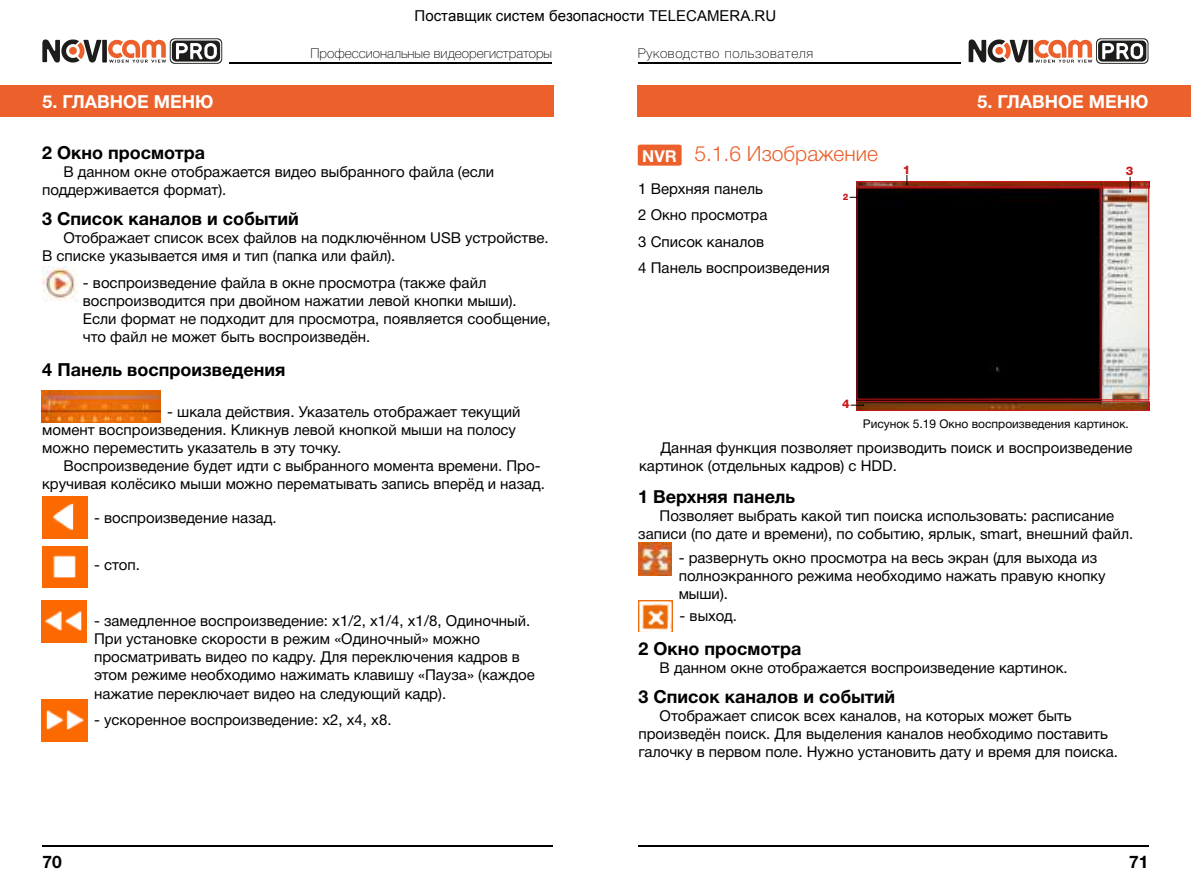
<style>
.page{position:relative;width:1191px;height:893px;background:#fff}
.page>*{position:absolute;margin:0;border:0;box-sizing:border-box;transform-origin:0 0}
.t1{font:21px "Helvetica 4 Light";color:#eb602b}
.t2{font:18px "Helvetica 7 Bold";color:#000}
.t3{font:18px "Helvetica 7 Bold";color:#fff}
.t4{font:17.4px "Helvetica 7 Bold";color:#000}
.t5{font:15px/18px "Helvetica 5 Normal";color:#000}
.t6{font:13.5px "Helvetica 3 Thin";color:#000}
.t7{font:13.5px "Helvetica 3 Thin";letter-spacing:.05em;color:#000}
.t8{font:12px "Helvetica 5 Normal";color:#000}
.t9{font:12px "Helvetica 8 Heavy";color:#cd1619}
.t10{font:9px "Helvetica 8 Heavy";color:#cd1619}
.s1{font-family:"Helvetica 7 Bold";font-size:16.35px;color:#fff}
</style>
<div class="page">
<hr style="left:638px;top:62px;width:323px;height:1px;background:#000">
<hr style="left:230px;top:62px;width:322px;height:1px;background:#000">
<hr style="left:43px;top:846px;width:510px;height:1px;background:#000">
<hr style="left:638px;top:846px;width:510px;height:1px;background:#000">
<svg style="left:968px;top:38px;width:180px;height:26px"></svg>
<svg style="left:42px;top:38px;width:180px;height:26px"></svg>
<div style="left:638px;top:85px;width:553px;height:32px;background:#eb602b"></div>
<div style="left:0;top:85px;width:553px;height:32px;background:#eb602b"></div>
<img style="left:42px;top:497px;width:45px;height:41px">
<img style="left:43px;top:267px;width:35px;height:35px">
<img style="left:42px;top:391px;width:119px;height:32px">
<img style="left:42px;top:700px;width:45px;height:42px">
<img style="left:41px;top:600px;width:46px;height:42px">
<img style="left:42px;top:546px;width:45px;height:42px">
<img style="left:638px;top:600px;width:34px;height:31px">
<svg style="left:638px;top:145px;width:43px;height:21px"></svg>
<img style="left:856px;top:183px;width:293px;height:226px">
<div style="left:856px;top:401px;width:293px;height:10px;border:1px solid #cd1619"></div>
<div style="left:1101px;top:188px;width:48px;height:212px;border:1px solid #cd1619"></div>
<div style="left:856px;top:181px;width:293px;height:6px;border:1px solid #cd1619"></div>
<img style="left:639px;top:543px;width:32px;height:32px">
<svg style="left:1129px;top:177px;width:1px;height:16px"></svg>
<svg style="left:849px;top:197px;width:14px;height:1px"></svg>
<svg style="left:850px;top:404px;width:14px;height:2px"></svg>
<p class="t6" style="left:310px;top:45px;width:243px">Профессиональные видеорегистраторы</p>
<p class="t7" style="left:638px;top:45px;width:177px">Руководство пользователя</p>
<p class="t3" style="left:43px;top:92px;width:172px">5. ГЛАВНОЕ МЕНЮ</p>
<p class="t3" style="left:977px;top:92px;width:172px">5. ГЛАВНОЕ МЕНЮ</p>
<p class="t2" style="left:42px;top:142px;width:165px">2 Окно просмотра</p>
<p class="t5" style="left:42px;top:163px;width:454px;text-indent:21px">В данном окне отображается видео выбранного файла (если поддерживается формат).</p>
<p class="t2" style="left:42px;top:209px;width:258px">3 Список каналов и событий</p>
<p class="t5" style="left:42px;top:229px;width:508px;text-indent:21px">Отображает список всех файлов на подключённом USB устройстве.<br>В списке указывается имя и тип (папка или файл).</p>
<p class="t5" style="left:83px;top:274px;width:469px">- воспроизведение файла в окне просмотра (также файл воспроизводится при двойном нажатии левой кнопки мыши).<br>Если формат не подходит для просмотра, появляется сообщение, что файл не может быть воспроизведён.</p>
<p class="t2" style="left:42px;top:359px;width:245px">4 Панель воспроизведения</p>
<p class="t5" style="left:42px;top:403px;width:480px;text-indent:125px">- шкала действия. Указатель отображает текущий момент воспроизведения. Кликнув левой кнопкой мыши на полосу можно переместить указатель в эту точку.</p>
<p class="t5" style="left:42px;top:457px;width:504px;text-align:right">Воспроизведение будет идти с выбранного момента времени. Про&shy;кручивая колёсико мыши можно перематывать запись вперёд и назад.</p>
<p class="t5" style="left:94px;top:508px;width:184px">- воспроизведение назад.</p>
<p class="t5" style="left:94px;top:556px;width:47px">- стоп.</p>
<h1 class="t1" style="left:642px;top:142px;width:237px"><span class="s1">NVR</span> 5.1.6 Изображение</h1>
<p class="t5" style="left:638px;top:175px;width:193px;line-height:26.5px">1 Верхняя панель<br>2 Окно просмотра<br>3 Список каналов<br>4 Панель воспроизведения</p>
<p class="t9" style="left:902px;top:163px;width:9px">1</p>
<p class="t9" style="left:1125px;top:164px;width:9px">3</p>
<p class="t10" style="left:843px;top:192px;width:7px">2</p>
<p class="t9" style="left:842px;top:397px;width:9px">4</p>
<p class="t5" style="left:639px;top:439px;width:495px;text-indent:21px">Данная функция позволяет производить поиск и воспроизведение картинок (отдельных кадров) с HDD.</p>
<p class="t2" style="left:638px;top:486px;width:158px">1 Верхняя панель</p>
<p class="t5" style="left:638px;top:506px;width:496px;text-align:center">Позволяет выбрать какой тип поиска использовать: расписание записи (по дате и времени), по событию, ярлык, smart, внешний файл.</p>
<p class="t5" style="left:678px;top:548px;width:428px">- развернуть окно просмотра на весь экран (для выхода из полноэкранного режима необходимо нажать правую кнопку мыши).</p>
<p class="t8" style="left:863px;top:417px;width:267px">Рисунок 5.19 Окно воспроизведения картинок.</p>
<p class="t5" style="left:94px;top:612px;width:442px">- замедленное воспроизведение: х1/2, х1/4, х1/8, Одиночный.<br>При установке скорости в режим «Одиночный» можно просматривать видео по кадру. Для переключения кадров в этом режиме необходимо нажимать клавишу «Пауза» (каждое нажатие переключает видео на следующий кадр).</p>
<p class="t5" style="left:94px;top:711px;width:299px">- ускоренное воспроизведение: х2, х4, х8.</p>
<p class="t4" style="left:43px;top:852px;width:21px">70</p>
<p class="t5" style="left:679px;top:607px;width:59px">- выход.</p>
<p class="t2" style="left:638px;top:639px;width:165px">2 Окно просмотра</p>
<p class="t5" style="left:659px;top:659px;width:409px">В данном окне отображается воспроизведение картинок.</p>
<p class="t2" style="left:638px;top:687px;width:258px">3 Список каналов и событий</p>
<p class="t5" style="left:638px;top:707px;width:481px;text-indent:21px">Отображает список всех каналов, на которых может быть произведён поиск. Для выделения каналов необходимо поставить галочку в первом поле. Нужно установить дату и время для поиска.</p>
<p class="t4" style="left:1129px;top:852px;width:21px">71</p>
</div>
